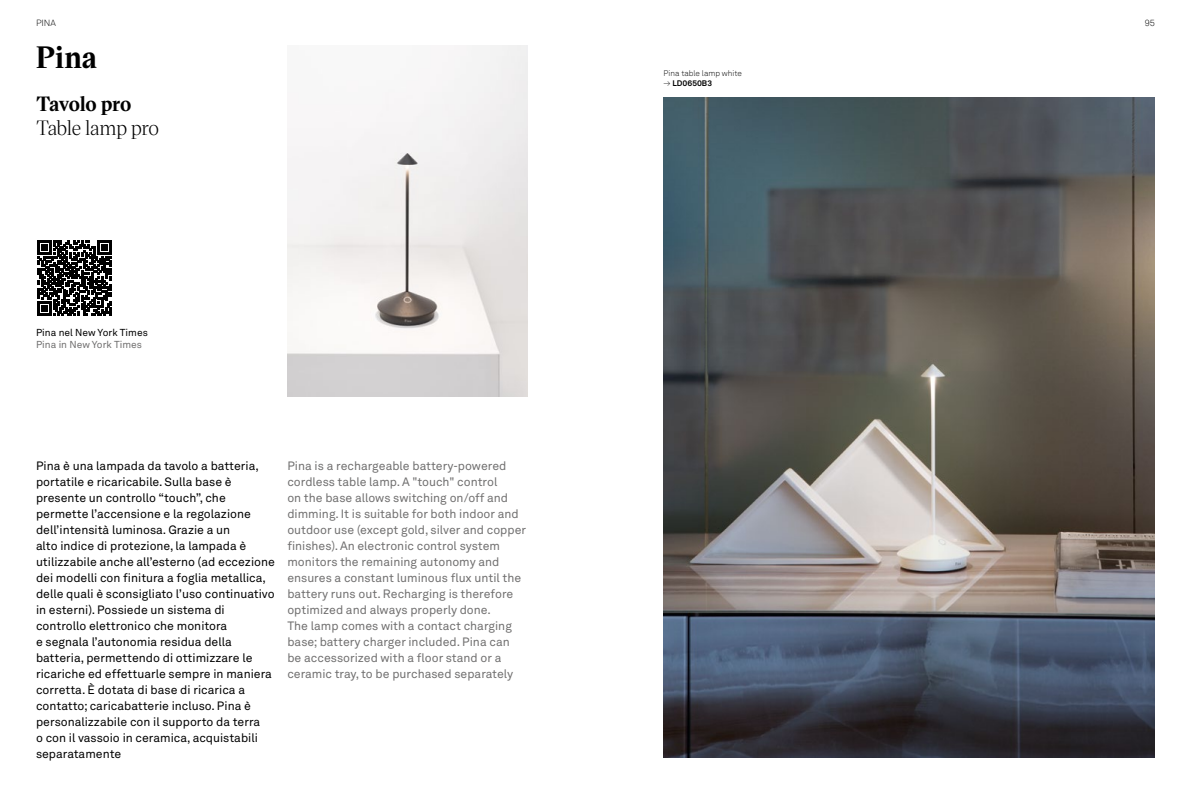
<style>
.page{position:relative;width:1191px;height:794px;background:#fff}
.page>*{position:absolute;margin:0;border:0;box-sizing:border-box;transform-origin:0 0}
.t1{font:700 30px "Victor Serif";color:#000}
.t2{font:20px "Victor Serif";letter-spacing:-.02em;color:#000}
.t3{font:700 20px "Victor Serif";letter-spacing:-.015em;color:#000}
.t4{font:12px/16px "Akkurat LL";color:#000}
.t5{font:12px/16px "Akkurat LL";color:#706f6f}
.t6{font:10px "Akkurat LL";color:#000}
.t7{font:10px "Akkurat LL";color:#706f6f}
.t8{font:300 9px "Akkurat";color:#000}
.t9{font:300 8px "Akkurat LL";color:#000}
.t10{font:700 8px "Akkurat LL";color:#000}
.s1{font-weight:300}
</style>
<div class="page">
<img style="left:663px;top:97px;width:492px;height:661px">
<img style="left:287px;top:45px;width:240px;height:351px">
<svg style="left:37px;top:240px;width:75px;height:75px"></svg>
<p class="t8" style="left:36px;top:18px;width:22px">PINA</p>
<h1 class="t1" style="left:36px;top:37px;width:62px">Pina</h1>
<h2 class="t3" style="left:36px;top:91px;width:97px">Tavolo pro</h2>
<h2 class="t2" style="left:36px;top:114px;width:125px">Table lamp pro</h2>
<p class="t6" style="left:36px;top:324px;width:113px">Pina nel New York Times</p>
<p class="t7" style="left:36px;top:336px;width:107px">Pina in New York Times</p>
<p class="t4" style="left:36px;top:457px;width:240px">Pina è una lampada da tavolo a batteria, portatile e ricaricabile. Sulla base è presente un controllo “touch”, che permette l’accensione e la regolazione dell’intensità luminosa. Grazie a un<br>alto indice di protezione, la lampada è utilizzabile anche all’esterno (ad eccezione dei modelli con finitura a foglia metallica, delle quali è sconsigliato l’uso continuativo in esterni). Possiede un sistema di controllo elettronico che monitora<br>e segnala l’autonomia residua della batteria, permettendo di ottimizzare le ricariche ed effettuarle sempre in maniera corretta. È dotata di base di ricarica a contatto; caricabatterie incluso. Pina è personalizzabile con il supporto da terra<br>o con il vassoio in ceramica, acquistabili separatamente</p>
<p class="t5" style="left:287px;top:457px;width:240px">Pina is a rechargeable battery-powered cordless table lamp. A "touch" control<br>on the base allows switching on/off and dimming. It is suitable for both indoor and outdoor use (except gold, silver and copper finishes). An electronic control system monitors the remaining autonomy and ensures a constant luminous flux until the battery runs out. Recharging is therefore optimized and always properly done.<br>The lamp comes with a contact charging base; battery charger included. Pina can be accessorized with a floor stand or a ceramic tray, to be purchased separately</p>
<p class="t9" style="left:663px;top:67px;width:80px">Pina table lamp white</p>
<p class="t10" style="left:663px;top:77px;width:50px"><span class="s1">→</span> LD0650B3</p>
<p class="t8" style="left:1144px;top:18px;width:12px">95</p>
</div>
